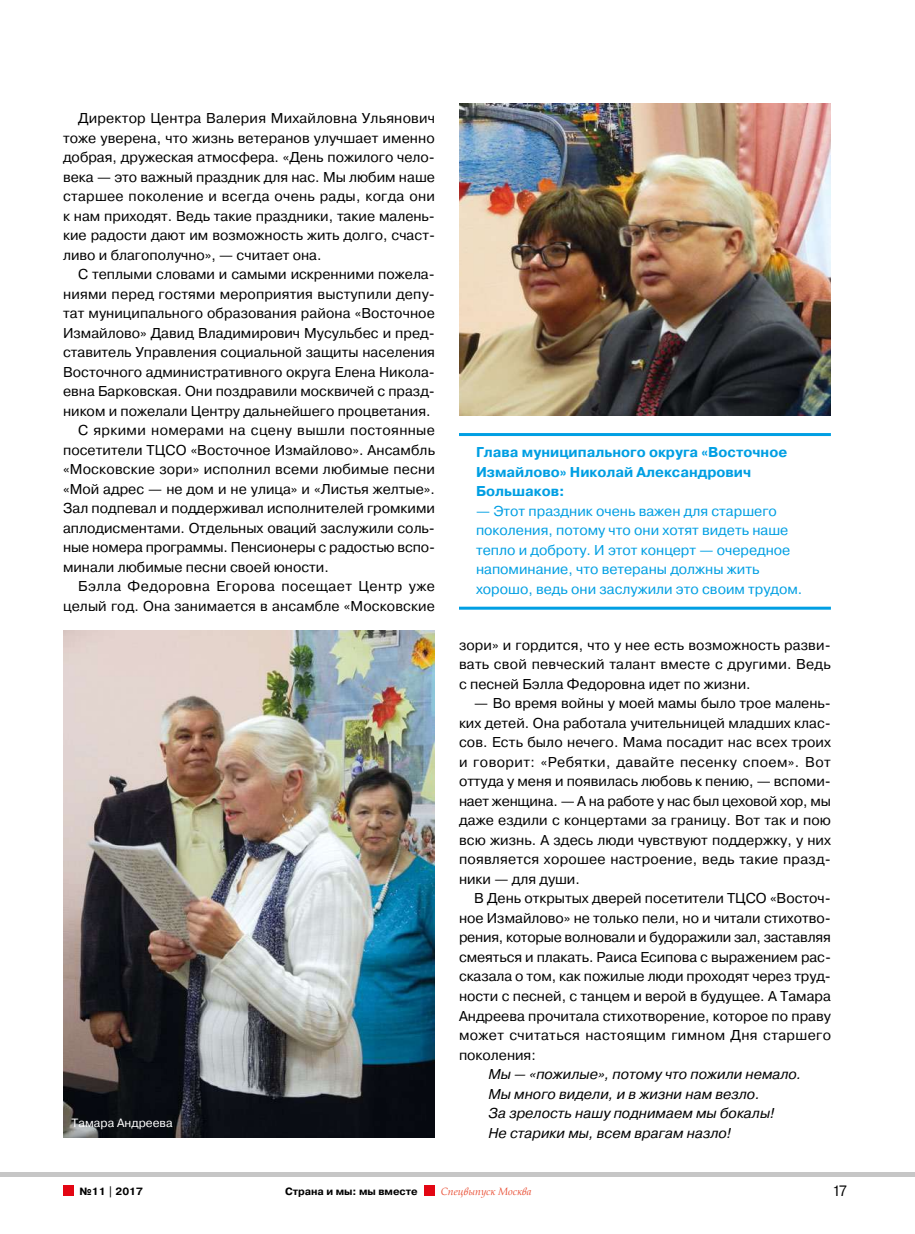
<style>
.page{position:relative;width:915px;height:1234px;background:#fff}
.page>*{position:absolute;margin:0;border:0;box-sizing:border-box;transform-origin:0 0}
.t1{font:15px "Pragmatica";color:#000;scale:.9 1}
.t2{font:14.25px/19.5px "Pragmatica";color:#000;text-align:justify}
.t3{font:14.25px/19.5px "Pragmatica";color:#009fe3}
.t4{font:italic 14.25px/19.5px "Pragmatica";color:#000}
.t5{font:700 14.25px/19.5px "Pragmatica";color:#009fe3}
.t6{font:14.25px "Pragmatica";letter-spacing:.025em;color:#000}
.t7{font:14.25px "Pragmatica";letter-spacing:.035em;color:#000}
.t8{font:12px "Pragmatica";color:#fff}
.t9{font:700 10.5px "Pragmatica C";color:#000}
.t10{font:italic 10.5px "Book Antiqua";color:#e94f35}
</style>
<div class="page">
<hr style="left:459px;top:433px;width:371px;height:3px;background:#009fe3">
<hr style="left:459px;top:606px;width:371px;height:3px;background:#009fe3">
<img style="left:459px;top:104px;width:371px;height:312px">
<img style="left:63px;top:630px;width:371px;height:507px">
<div style="left:423px;top:1185px;width:11px;height:10px;background:#e30613"></div>
<div style="left:63px;top:1185px;width:11px;height:10px;background:#e30613"></div>
<div style="left:0;top:1171px;width:914px;height:5px;background:#c6c6c6"></div>
<p class="t2" style="left:63px;top:109px;width:373px;text-indent:15px">Директор Центра Валерия Михайловна Ульянович тоже уверена, что жизнь ветеранов улучшает именно добрая, дружеская атмосфера. «День пожилого чело&shy;века — это важный праздник для нас. Мы любим наше старшее поколение и всегда очень рады, когда они к нам приходят. Ведь такие праздники, такие малень&shy;кие радости дают им возможность жить долго, счаст&shy;ливо и благополучно», — считает она.</p>
<p class="t2" style="left:78px;top:265px;width:358px">С теплыми словами и самыми искренними пожела-</p>
<p class="t2" style="left:63px;top:284px;width:373px">ниями перед гостями мероприятия выступили депу-</p>
<p class="t2" style="left:63px;top:304px;width:373px">тат муниципального образования района «Восточное</p>
<p class="t2" style="left:63px;top:323px;width:373px">Измайлово» Давид Владимирович Мусульбес и пред-</p>
<p class="t2" style="left:63px;top:343px;width:373px">ставитель Управления социальной защиты населения</p>
<p class="t2" style="left:63px;top:362px;width:373px">Восточного административного округа Елена Н икола-</p>
<p class="t2" style="left:63px;top:382px;width:373px">евна Барковская. Они поздравили москвичей с празд-</p>
<p class="t2" style="left:63px;top:401px;width:369px">ником и пожелали Центру дальнейшего процветания.</p>
<p class="t6" style="left:78px;top:421px;width:358px">С яркими номерами на сцену вышли постоянные</p>
<p class="t2" style="left:63px;top:440px;width:373px">посетители ТЦСО «Восточное Измайлово». Ансамбль</p>
<p class="t2" style="left:63px;top:460px;width:373px">«Московские зори» исполнил всеми любимые песни</p>
<p class="t2" style="left:63px;top:479px;width:373px">«Мой адрес — не дом и не улица» и «Листья желтые».</p>
<p class="t2" style="left:63px;top:499px;width:373px">Зал подпевал и поддерживал исполнителей громкими</p>
<p class="t2" style="left:63px;top:518px;width:373px">аплодисментами. Отдельных оваций заслужили соль-</p>
<p class="t2" style="left:63px;top:538px;width:373px">ные номера программы. Пенсионеры с радостью вспо-</p>
<p class="t2" style="left:63px;top:557px;width:267px">минали любимые песни своей юности.</p>
<p class="t7" style="left:78px;top:577px;width:358px">Бэлла Федоровна Егорова посещает Центр уже</p>
<p class="t2" style="left:63px;top:596px;width:373px">целый год. Она занимается в ансамбле «Московские</p>
<p class="t8" style="left:71px;top:1114px;width:103px">Тамара Андреева</p>
<p class="t5" style="left:476px;top:442px;width:312px">Глава муниципального округа «Восточное<br>Измайлово» Николай Александрович<br>Большаков:</p>
<p class="t3" style="left:476px;top:501px;width:328px">— Этот праздник очень важен для старшего поколения, потому что они хотят видеть наше тепло и доброту. И этот концерт — очередное напоминание, что ветераны должны жить хорошо, ведь они заслужили это своим трудом.</p>
<p class="t2" style="left:459px;top:635px;width:373px">зори» и гордится, что у нее есть возможность разви&shy;вать свой певческий талант вместе с другими. Ведь с песней Бэлла Федоровна идет по жизни.</p>
<p class="t2" style="left:459px;top:694px;width:373px;text-indent:15px">— Во время войны у моей мамы было трое малень&shy;ких детей. Она работала учительницей младших клас&shy;сов. Есть было нечего. Мама посадит нас всех троих и говорит: «Ребятки, давайте песенку споем». Вот оттуда у меня и появилась любовь к пению, — вспоми&shy;нает женщина. — А на работе у нас был цеховой хор, мы даже ездили с концертами за границу. Вот так и пою всю жизнь. А здесь люди чувствуют поддержку, у них появляется хорошее настроение, ведь такие празд&shy;ники — для души.</p>
<p class="t2" style="left:459px;top:888px;width:373px;text-indent:15px">В День открытых дверей посетители ТЦСО «Восточ&shy;ное Измайлово» не только пели, но и читали стихотво&shy;рения, которые волновали и будоражили зал, заставляя смеяться и плакать. Раиса Есипова с выражением рас&shy;сказала о том, как пожилые люди проходят через труд&shy;ности с песней, с танцем и верой в будущее. А Тамара Андреева прочитала стихотворение, которое по праву может считаться настоящим гимном Дня старшего поколения:</p>
<p class="t4" style="left:488px;top:1064px;width:314px">Мы — «пожилые», потому что пожили немало.<br>Мы много видели, и в жизни нам везло.<br>За зрелость нашу поднимаем мы бокалы!<br>Не старики мы, всем врагам назло!</p>
<p class="t9" style="left:80px;top:1185px;width:65px">№11 | 2017</p>
<p class="t9" style="left:285px;top:1185px;width:134px">Страна и мы: мы вместе</p>
<p class="t10" style="left:441px;top:1183px;width:92px">Спецвыпуск Москва</p>
<p class="t1" style="left:832px;top:1181px;width:18px">17</p>
</div>
